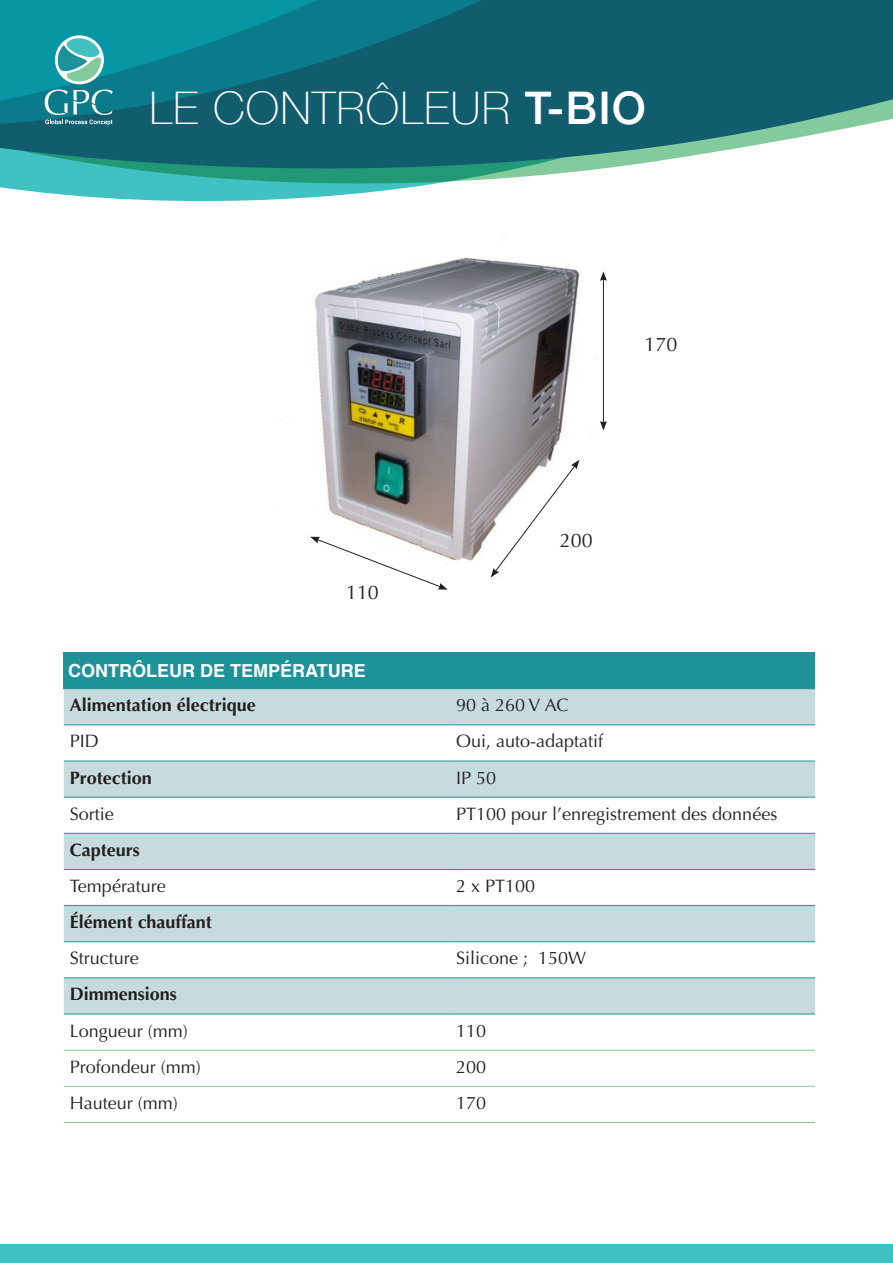
<style>
.page{position:relative;width:893px;height:1263px;background:#fff}
.page>*{position:absolute;margin:0;border:0;box-sizing:border-box;transform-origin:0 0}
.t1{font:100 45px "Helvetica Neue";letter-spacing:.025em;color:#fff}
.t2{font:19.65px "Optima";color:#231f20}
.t3{font:18px "Optima";color:#231f20}
.t4{font:700 18px "Optima";color:#231f20}
.t5{font:700 18px "Helvetica";color:#fff}
.s1{font-weight:500}
</style>
<div class="page">
<svg style="left:0;top:179px;width:491px;height:23px;fill:#41c1c2"></svg>
<svg style="left:0;top:0;width:893px;height:179px;background:#347a83"></svg>
<svg style="left:0;top:0;width:525px;height:127px;background:#0f6071"></svg>
<svg style="left:0;top:0;width:351px;height:125px;background:#128291"></svg>
<div style="left:0;top:1244px;width:893px;height:19px;background:#41c1c2"></div>
<div style="left:64px;top:652px;width:751px;height:37px;background:#1d9399"></div>
<svg style="left:64px;top:689px;width:751px;height:325px;fill:#c7dbde"></svg>
<hr style="left:64px;top:1050px;width:386px;height:1px;background:#83ca9c">
<hr style="left:450px;top:1050px;width:365px;height:1px;background:#83ca9c">
<hr style="left:64px;top:1086px;width:386px;height:1px;background:#83ca9c">
<hr style="left:450px;top:1086px;width:365px;height:1px;background:#83ca9c">
<hr style="left:64px;top:1122px;width:386px;height:1px;background:#83ca9c">
<hr style="left:450px;top:1122px;width:365px;height:1px;background:#83ca9c">
<hr style="left:64px;top:725px;width:386px;height:1px;background:#1d9399">
<hr style="left:450px;top:725px;width:365px;height:1px;background:#1d9399">
<hr style="left:64px;top:761px;width:386px;height:1px;background:#1d9399">
<hr style="left:450px;top:761px;width:365px;height:1px;background:#1d9399">
<hr style="left:64px;top:797px;width:386px;height:1px;background:#1d9399">
<hr style="left:450px;top:797px;width:365px;height:1px;background:#1d9399">
<hr style="left:64px;top:833px;width:386px;height:1px;background:#1d9399">
<hr style="left:450px;top:833px;width:365px;height:1px;background:#1d9399">
<hr style="left:64px;top:869px;width:386px;height:1px;background:#1d9399">
<hr style="left:450px;top:869px;width:365px;height:1px;background:#1d9399">
<hr style="left:64px;top:905px;width:386px;height:1px;background:#1d9399">
<hr style="left:450px;top:905px;width:365px;height:1px;background:#1d9399">
<hr style="left:64px;top:941px;width:386px;height:1px;background:#1d9399">
<hr style="left:450px;top:941px;width:365px;height:1px;background:#1d9399">
<hr style="left:64px;top:978px;width:386px;height:1px;background:#1d9399">
<hr style="left:450px;top:978px;width:365px;height:1px;background:#1d9399">
<hr style="left:64px;top:1014px;width:386px;height:1px;background:#1d9399">
<hr style="left:450px;top:1014px;width:365px;height:1px;background:#1d9399">
<img style="left:281px;top:236px;width:322px;height:342px">
<hr style="left:603px;top:279px;width:1px;height:144px;background:#231f20">
<svg style="left:600px;top:271px;width:7px;height:10px"></svg>
<svg style="left:600px;top:421px;width:7px;height:10px"></svg>
<svg style="left:491px;top:460px;width:88px;height:117px"></svg>
<svg style="left:310px;top:537px;width:138px;height:53px"></svg>
<h1 class="t1" style="left:150px;top:74px;width:498px">LE CONTRÔLEUR <span class="s1">T-BIO</span></h1>
<p class="t2" style="left:346px;top:581px;width:34px">110</p>
<p class="t2" style="left:644px;top:333px;width:34px">170</p>
<p class="t2" style="left:560px;top:529px;width:34px">200</p>
<p class="t5" style="left:68px;top:660px;width:299px">CONTRÔLEUR DE TEMPÉRATURE</p>
<p class="t4" style="left:70px;top:695px;width:188px">Alimentation électrique</p>
<p class="t3" style="left:456px;top:695px;width:114px">90 à 260 V AC</p>
<p class="t3" style="left:70px;top:731px;width:31px">PID</p>
<p class="t3" style="left:456px;top:731px;width:149px">Oui, auto-adaptatif</p>
<p class="t4" style="left:70px;top:767px;width:84px">Protection</p>
<p class="t3" style="left:456px;top:767px;width:42px">IP 50</p>
<p class="t3" style="left:70px;top:803px;width:46px">Sortie</p>
<p class="t3" style="left:456px;top:803px;width:323px">PT100 pour l’enregistrement des données</p>
<p class="t4" style="left:70px;top:839px;width:72px">Capteurs</p>
<p class="t3" style="left:70px;top:875px;width:97px">Température</p>
<p class="t3" style="left:456px;top:875px;width:81px">2 x PT100</p>
<p class="t4" style="left:70px;top:911px;width:144px">Élément chauffant</p>
<p class="t3" style="left:70px;top:948px;width:71px">Structure</p>
<p class="t3" style="left:456px;top:948px;width:132px">Silicone ; 150W</p>
<p class="t4" style="left:70px;top:984px;width:109px">Dimmensions</p>
<p class="t3" style="left:70px;top:1020px;width:120px">Longueur (mm)</p>
<p class="t3" style="left:456px;top:1020px;width:32px">110</p>
<p class="t3" style="left:70px;top:1056px;width:133px">Profondeur (mm)</p>
<p class="t3" style="left:456px;top:1056px;width:32px">200</p>
<p class="t3" style="left:70px;top:1092px;width:110px">Hauteur (mm)</p>
<p class="t3" style="left:456px;top:1092px;width:32px">170</p>
</div>
